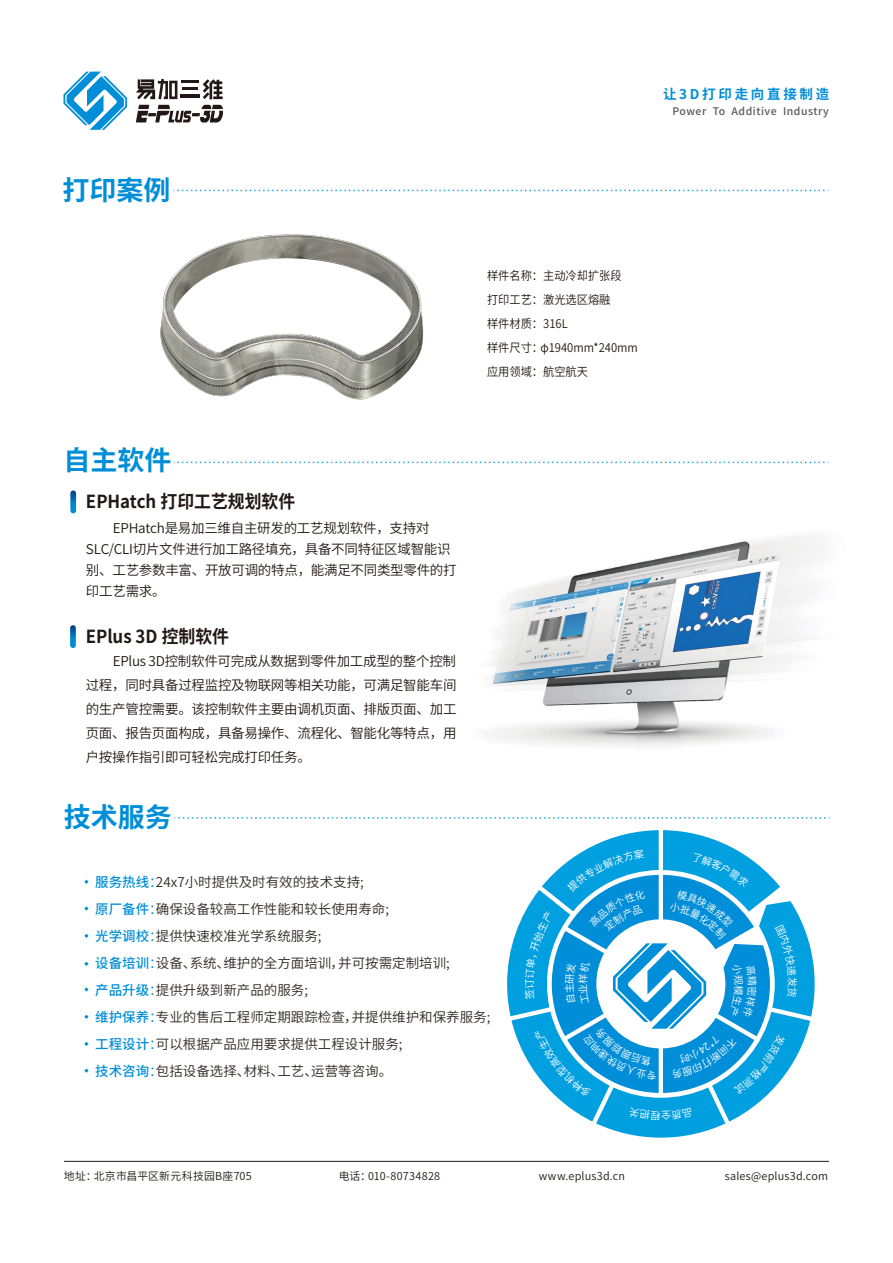
<style>
.page{position:relative;width:893px;height:1263px;background:#fff}
.page>*{position:absolute;margin:0;border:0;box-sizing:border-box;transform-origin:0 0}
.t1{font:700 27px "Source Han Sans CN";color:#008ed8}
.t2{font:700 18px "Source Han Sans CN";color:#221815;scale:.94 1}
.t3{font:13.5px/24px "Source Han Sans CN";letter-spacing:-.02em;color:#221815}
.t4{font:13.5px/27px "Source Han Sans CN";color:#2e2523}
.t5{font:700 13.5px "Source Han Sans CN";letter-spacing:.2em;color:#008ed8}
.t6{font:12px/24px "Source Han Sans CN";color:#221815;scale:.94 1}
.t7{font:10.8px "Source Han Sans CN";letter-spacing:.02em;color:#221815}
.t8{font:500 10.5px "Source Han Sans CN";letter-spacing:.05em;color:#5a5858}
.t9{font:10.2px "Source Han Sans CN";color:#fff}
.s1{font-weight:500;color:#008ed8}
.s2{color:#008ed8}
.s3{color:#2f2725}
</style>
<div class="page">
<svg style="left:136px;top:105px;width:87px;height:17px"></svg>
<svg style="left:136px;top:79px;width:87px;height:20px"></svg>
<hr style="left:182px;top:87px;width:16px;height:3px;background:#221815">
<hr style="left:180px;top:95px;width:20px;height:3px;background:#221815">
<svg style="left:63px;top:72px;width:64px;height:58px"></svg>
<hr style="left:64px;top:1161px;width:765px;height:1px;background:#221815">
<img style="left:490px;top:461px;width:339px;height:285px">
<svg style="left:70px;top:625px;width:6px;height:23px"></svg>
<svg style="left:175px;top:817px;width:655px;height:2px"></svg>
<svg style="left:84px;top:880px;width:5px;height:4px"></svg>
<svg style="left:84px;top:906px;width:5px;height:5px"></svg>
<svg style="left:84px;top:934px;width:5px;height:4px"></svg>
<svg style="left:84px;top:962px;width:5px;height:4px"></svg>
<svg style="left:84px;top:987px;width:5px;height:4px"></svg>
<svg style="left:84px;top:1015px;width:5px;height:4px"></svg>
<svg style="left:84px;top:1042px;width:5px;height:4px"></svg>
<svg style="left:84px;top:1068px;width:5px;height:5px"></svg>
<svg style="left:538px;top:190px;width:290px;height:1px"></svg>
<svg style="left:537px;top:462px;width:291px;height:1px"></svg>
<img style="left:70px;top:189px;width:467px;height:347px">
<svg style="left:507px;top:830px;width:308px;height:308px"></svg>
<h1 class="t1" style="left:63px;top:175px;width:109px">打印案例</h1>
<p class="t5" style="left:663px;top:86px;width:168px">让3D打印走向直接制造</p>
<p class="t8" style="left:672px;top:106px;width:158px">Power To Additive Industry</p>
<p class="t6" style="left:487px;top:264px;width:162px">样件名称：主动冷却扩张段<br>打印工艺：激光选区熔融<br>样件材质：316L<br>样件尺寸：φ1940mm*240mm应用领域：航空航天</p>
<h1 class="t1" style="left:64px;top:444px;width:110px">自主软件</h1>
<h2 class="t2" style="left:86px;top:492px;width:224px">EPHatch 打印工艺规划软件</h2>
<p class="t3" style="left:86px;top:517px;width:372px;line-height:21px;text-indent:27px">EPHatch是易加三维自主研发的工艺规划软件，支持对<br>SLC/CLI切片文件进行加工路径填充，具备不同特征区域智能识别、工艺参数丰富、开放可调的特点，能满足不同类型零件的打印工艺需求。</p>
<h2 class="t2" style="left:86px;top:627px;width:154px">EPlus 3D 控制软件</h2>
<p class="t3" style="left:86px;top:649px;width:372px;text-align:justify;text-indent:27px">EPlus 3D控制软件可完成从数据到零件加工成型的整个控制过程，同时具备过程监控及物联网等相关功能，可满足智能车间的生产管控需要。该控制软件主要由调机页面、排版页面、加工页面、报告页面构成，具备易操作、流程化、智能化等特点，用户按操作指引即可轻松完成打印任务。</p>
<h1 class="t1" style="left:64px;top:802px;width:110px">技术服务</h1>
<p class="t4" style="left:95px;top:869px;width:397px"><span class="s1">服务热线</span><span class="s2">：</span><span class="s3">24x7小时提供及时有效的技术支持;<br></span><span class="s1">原厂备件</span><span class="s2">：</span><span class="s3">确保设备较高工作性能和较长使用寿命;<br></span><span class="s1">光学调校</span><span class="s2">：</span>提供快速校准光学系统服务;<br><span class="s1">设备培训</span><span class="s2">：</span>设备、系统、维护的全方面培训，并可按需定制培训;<br><span class="s1">产品升级</span><span class="s2">：</span>提供升级到新产品的服务;<br><span class="s1">维护保养</span><span class="s2">：</span>专业的售后工程师定期跟踪检查，并提供维护和保养服务;<span class="s1">工程设计</span><span class="s2">：</span>可以根据产品应用要求提供工程设计服务;<br><span class="s1">技术咨询</span><span class="s2">：</span>包括设备选择、材料、工艺、运营等咨询。</p>
<p class="t9" style="left:524px;top:989px;width:12px;rotate:-90deg">订</p>
<p class="t7" style="left:64px;top:1170px;width:189px">地址：北京市昌平区新元科技园B座705</p>
<p class="t7" style="left:339px;top:1170px;width:103px">电话：010-80734828</p>
<p class="t7" style="left:539px;top:1170px;width:88px">www.eplus3d.cn</p>
<p class="t7" style="left:725px;top:1170px;width:105px">sales@eplus3d.com</p>
</div>
